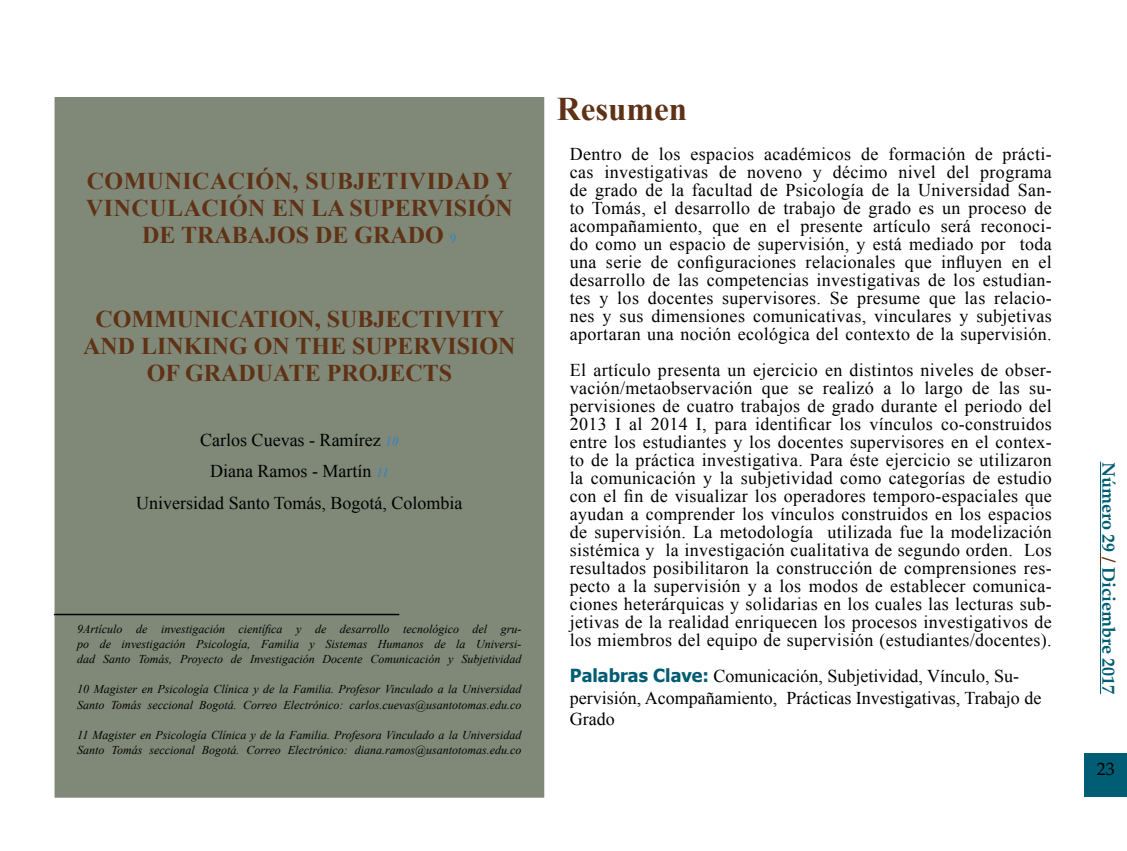
<style>
.page{position:relative;width:1127px;height:851px;background:#fff}
.page>*{position:absolute;margin:0;border:0;box-sizing:border-box;transform-origin:0 0}
.t1{font:700 33px "Times New Roman";color:#5f3216}
.t2{font:700 24px/27px "Times New Roman";letter-spacing:.02em;color:#5f3216;text-align:center}
.t3{font:700 24px/27px "Times New Roman";color:#5f3216;text-align:center}
.t4{font:18px/18px "Times New Roman";color:#000;text-align:justify}
.t5{font:700 18px "Palatino Linotype";color:#005d73}
.t6{font:18px "Palatino Linotype";color:#000}
.t7{font:italic 12px/15px "Times New Roman";color:#000}
.s1{font-size:13.5px;color:#4a84ab}
.s2{font-weight:700;font-style:italic;font-size:13.5px;color:#4a84ab}
.s3{font-family:"Tahoma";font-weight:700;color:#005d73}
.s4{color:#5f3216}
</style>
<div class="page">
<div style="left:1084px;top:753px;width:43px;height:43px;background:#005d73"></div>
<hr style="left:1100px;top:461px;width:1px;height:91px;background:#005d73">
<svg style="left:1100px;top:552px;width:1px;height:14px"></svg>
<hr style="left:1100px;top:566px;width:1px;height:128px;background:#005d73">
<div style="left:55px;top:98px;width:488px;height:698px;background:#808978"></div>
<div style="left:55px;top:97px;width:489px;height:700px;border:2px solid #808978"></div>
<hr style="left:54px;top:613px;width:345px;height:2px;background:#000">
<h2 class="t2" style="left:86px;top:167px;width:428px">COMUNICACIÓN, SUBJETIVIDAD Y<br>VINCULACIÓN EN LA SUPERVISIÓN<br>DE TRABAJOS DE GRADO <span class="s1">9</span></h2>
<h2 class="t3" style="left:83px;top:305px;width:434px">COMMUNICATION, SUBJECTIVITY<br>AND LINKING ON THE SUPERVISION<br>OF GRADUATE PROJECTS</h2>
<p class="t4" style="left:136px;top:423px;width:328px;line-height:31.5px;text-align:center">Carlos Cuevas - Ramírez <span class="s2">10<br></span>Diana Ramos - Martín <span class="s2">11<br></span>Universidad Santo Tomás, Bogotá, Colombia</p>
<p class="t7" style="left:77px;top:621px;width:446px;text-align:justify">9Artículo de investigación científica y de desarrollo tecnológico del gru&shy;po de investigación Psicología, Familia y Sistemas Humanos de la Universi&shy;dad Santo Tomás, Proyecto de Investigación Docente Comunicación y Subjetividad</p>
<p class="t7" style="left:77px;top:681px;width:446px">10 Magister en Psicología Clínica y de la Familia. Profesor Vinculado a la Universidad<br>Santo Tomás seccional Bogotá. Correo Electrónico: carlos.cuevas@usantotomas.edu.co</p>
<p class="t7" style="left:77px;top:726px;width:446px">11 Magister en Psicología Clínica y de la Familia. Profesora Vinculado a la Universidad<br>Santo Tomás seccional Bogotá. Correo Electrónico: diana.ramos@usantotomas.edu.co</p>
<h1 class="t1" style="left:557px;top:86px;width:132px">Resumen</h1>
<p class="t4" style="left:570px;top:144px;width:483px">Dentro de los espacios académicos de formación de prácti&shy;cas investigativas de noveno y décimo nivel del programa de grado de la facultad de Psicología de la Universidad San&shy;to Tomás, el desarrollo de trabajo de grado es un proceso de acompañamiento, que en el presente artículo será reconoci&shy;do como un espacio de supervisión, y está mediado por toda una serie de configuraciones relacionales que influyen en el desarrollo de las competencias investigativas de los estudian&shy;tes y los docentes supervisores. Se presume que las relacio&shy;nes y sus dimensiones comunicativas, vinculares y subjetivas aportaran una noción ecológica del contexto de la supervisión.</p>
<p class="t4" style="left:570px;top:360px;width:483px">El artículo presenta un ejercicio en distintos niveles de obser&shy;vación/metaobservación que se realizó a lo largo de las su&shy;pervisiones de cuatro trabajos de grado durante el periodo del 2013 I al 2014 I, para identificar los vínculos co-construidos entre los estudiantes y los docentes supervisores en el contex&shy;to de la práctica investigativa. Para éste ejercicio se utilizaron la comunicación y la subjetividad como categorías de estudio con el fin de visualizar los operadores temporo-espaciales que ayudan a comprender los vínculos construidos en los espacios de supervisión. La metodología utilizada fue la modelización sistémica y la investigación cualitativa de segundo orden. Los resultados posibilitaron la construcción de comprensiones res&shy;pecto a la supervisión y a los modos de establecer comunica&shy;ciones heterárquicas y solidarias en los cuales las lecturas sub&shy;jetivas de la realidad enriquecen los procesos investigativos de los miembros del equipo de supervisión (estudiantes/docentes).</p>
<p class="t4" style="left:570px;top:665px;width:473px;line-height:21.6px;text-align:left"><span class="s3">Palabras Clave:</span> Comunicación, Subjetividad, Vínculo, Su&shy;pervisión, Acompañamiento, Prácticas Investigativas, Trabajo de<br>Grado</p>
<p class="t5" style="left:1121px;top:461px;width:234px;rotate:90deg">Número 29 <span class="s4">/</span> Diciembre 2017</p>
<p class="t6" style="left:1097px;top:756px;width:19px">23</p>
</div>
